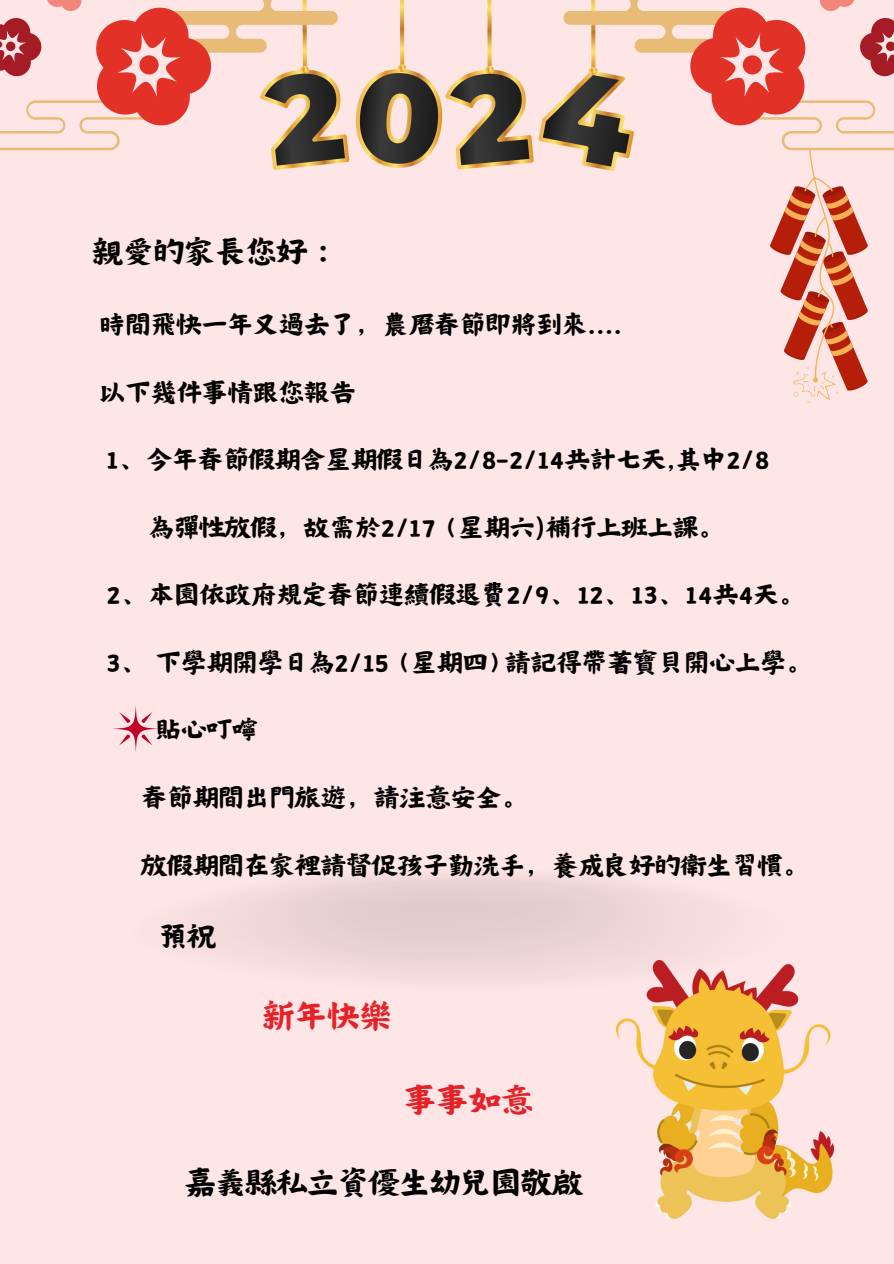
<style>
.page{position:relative;width:894px;height:1264px;background:#fff}
.page>*{position:absolute;margin:0;border:0;box-sizing:border-box;transform-origin:0 0}
.t1{font:35.85px "Canva Wen CN";color:#e62229}
.t2{font:34.05px "Canva Wen CN";color:#000}
.t3{font:31.35px "Canva Wen CN";color:#000}
.t4{font:28.35px "Canva Wen CN";color:#000}
</style>
<div class="page">
<div style="left:0;top:0;width:893px;height:1263px;background:#ffe6e6"></div>
<img style="left:271px;top:0;width:360px;height:171px">
<svg style="left:0;top:0;width:338px;height:150px"></svg>
<svg style="left:96px;top:8px;width:115px;height:117px"></svg>
<svg style="left:0;top:18px;width:41px;height:58px"></svg>
<svg style="left:46px;top:0;width:43px;height:11px"></svg>
<svg style="left:563px;top:0;width:330px;height:150px"></svg>
<svg style="left:690px;top:8px;width:115px;height:117px"></svg>
<svg style="left:859px;top:18px;width:34px;height:58px"></svg>
<svg style="left:811px;top:0;width:44px;height:11px"></svg>
<svg style="left:770px;top:150px;width:98px;height:253px"></svg>
<img style="left:616px;top:960px;width:217px;height:258px">
<svg style="left:113px;top:706px;width:46px;height:46px"></svg>
<p class="t2" style="left:93px;top:234px;width:249px">親愛的家長您好：</p>
<p class="t4" style="left:100px;top:310px;width:523px">時間飛快一年又過去了，農曆春節即將到來....</p>
<p class="t4" style="left:100px;top:378px;width:257px">以下幾件事情跟您報告</p>
<p class="t4" style="left:107px;top:445px;width:664px">1、今年春節假期含星期假日為2/8-2/14共計七天,其中2/8</p>
<p class="t4" style="left:148px;top:513px;width:579px">為彈性放假，故需於2/17（星期六)補行上班上課。</p>
<p class="t4" style="left:107px;top:580px;width:701px">2、本園依政府規定春節連續假退費2/9、12、13、14共4天。</p>
<p class="t4" style="left:107px;top:648px;width:708px">3、下學期開學日為2/15（星期四）請記得帶著寶貝開心上學。</p>
<p class="t4" style="left:155px;top:715px;width:104px">貼心叮嚀</p>
<p class="t4" style="left:141px;top:783px;width:389px">春節期間出門旅遊，請注意安全。</p>
<p class="t4" style="left:141px;top:850px;width:670px">放假期間在家裡請督促孩子勤洗手，養成良好的衛生習慣。</p>
<p class="t3" style="left:159px;top:919px;width:58px">預祝</p>
<p class="t1" style="left:262px;top:997px;width:131px">新年快樂</p>
<p class="t1" style="left:404px;top:1081px;width:131px">事事如意</p>
<p class="t2" style="left:185px;top:1165px;width:399px">嘉義縣私立資優生幼兒園敬啟</p>
</div>
